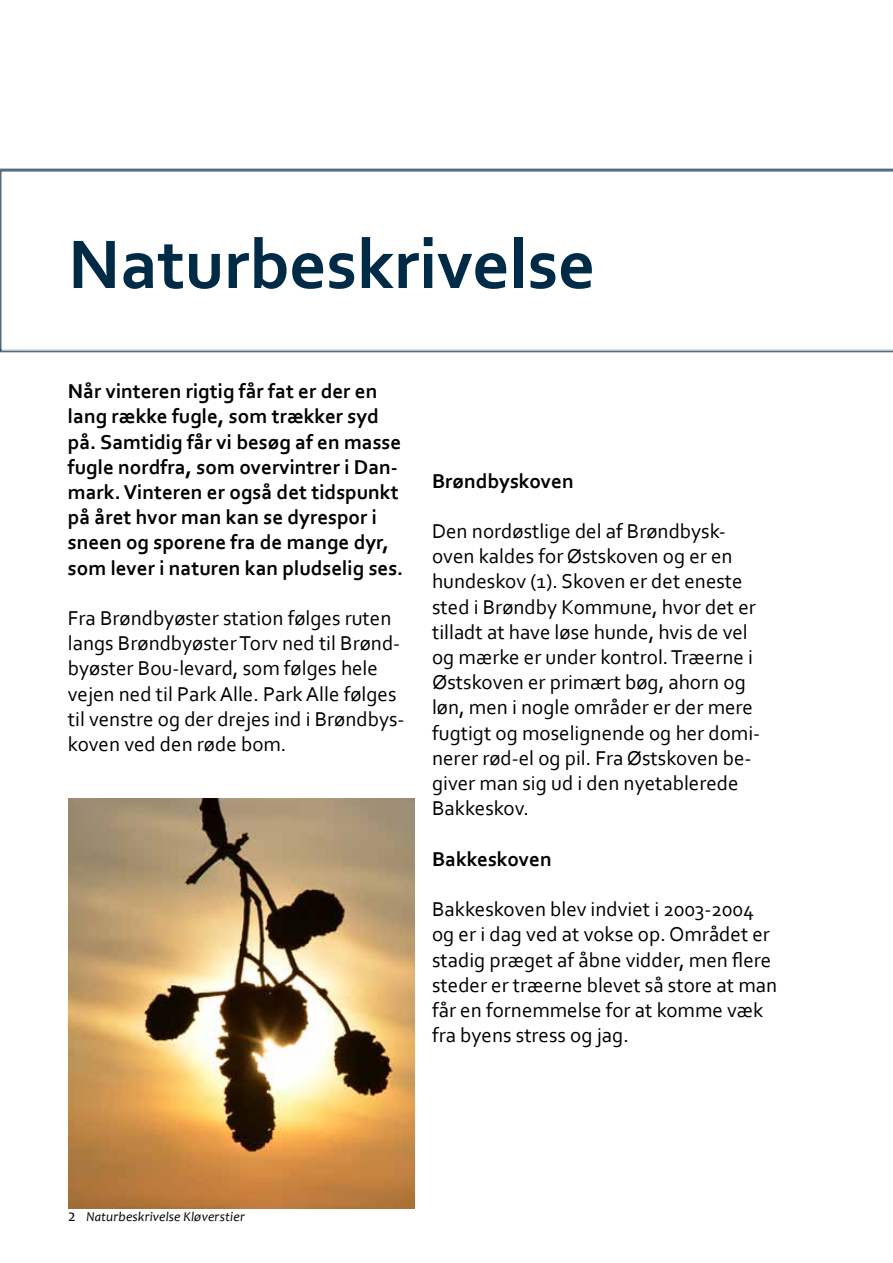
<style>
.page{position:relative;width:893px;height:1263px;background:#fff}
.page>*{position:absolute;margin:0;border:0;box-sizing:border-box;transform-origin:0 0}
.t1{font:700 72px "Corbel";color:#002b47}
.t2{font:21px/25.2px "Corbel";color:#000}
.t3{font:700 21px/25.2px "Corbel";color:#000}
.t4{font:italic 13.5px "Candara";letter-spacing:.01em;color:#000}
.s1{font-style:normal;font-size:16.5px}
</style>
<div class="page">
<svg style="left:0;top:170px;width:893px;height:182px"></svg>
<img style="left:68px;top:799px;width:346px;height:410px">
<h1 class="t1" style="left:68px;top:220px;width:528px">N aturbeskrivelse</h1>
<p class="t3" style="left:68px;top:378px;width:337px">Når vinteren rigtig får fat er der en lang række fugle, som trækker syd på. Samtidig får vi besøg af en masse fugle nordfra, som overvintrer i Dan&shy;mark. Vinteren er også det tidspunkt på året hvor man kan se dyrespor i sneen og sporene fra de mange dyr, som lever i naturen kan pludselig ses.</p>
<p class="t2" style="left:68px;top:605px;width:338px">Fra Brøndbyøster station følges ruten langs Brøndbyøster Torv ned til Brønd&shy;byøster Bou-levard, som følges hele vejen ned til Park Alle. Park Alle følges til venstre og der drejes ind i Brøndbys&shy;koven ved den røde bom.</p>
<p class="t3" style="left:432px;top:468px;width:143px">Brøndbyskoven</p>
<p class="t2" style="left:432px;top:518px;width:330px">Den nordøstlige del af Brøndbysk&shy;oven kaldes for Østskoven og er en hundeskov (1). Skoven er det eneste sted i Brøndby Kommune, hvor det er tilladt at have løse hunde, hvis de vel og mærke er under kontrol. Træerne i Østskoven er primært bøg, ahorn og løn, men i nogle områder er der mere fugtigt og moselignende og her domi&shy;nerer rød-el og pil. Fra Østskoven be&shy;giver man sig ud i den nyetablerede Bakkeskov.</p>
<p class="t3" style="left:432px;top:846px;width:121px">Bakkeskoven</p>
<p class="t2" style="left:432px;top:896px;width:346px">Bakkeskoven blev indviet i 2003-2004 og er i dag ved at vokse op. Området er stadig præget af åbne vidder, men flere steder er træerne blevet så store at man får en fornemmelse for at komme væk fra byens stress og jag.</p>
<p class="t4" style="left:68px;top:1208px;width:178px"><span class="s1">2</span> Naturbeskrivelse Kløverstier</p>
</div>
